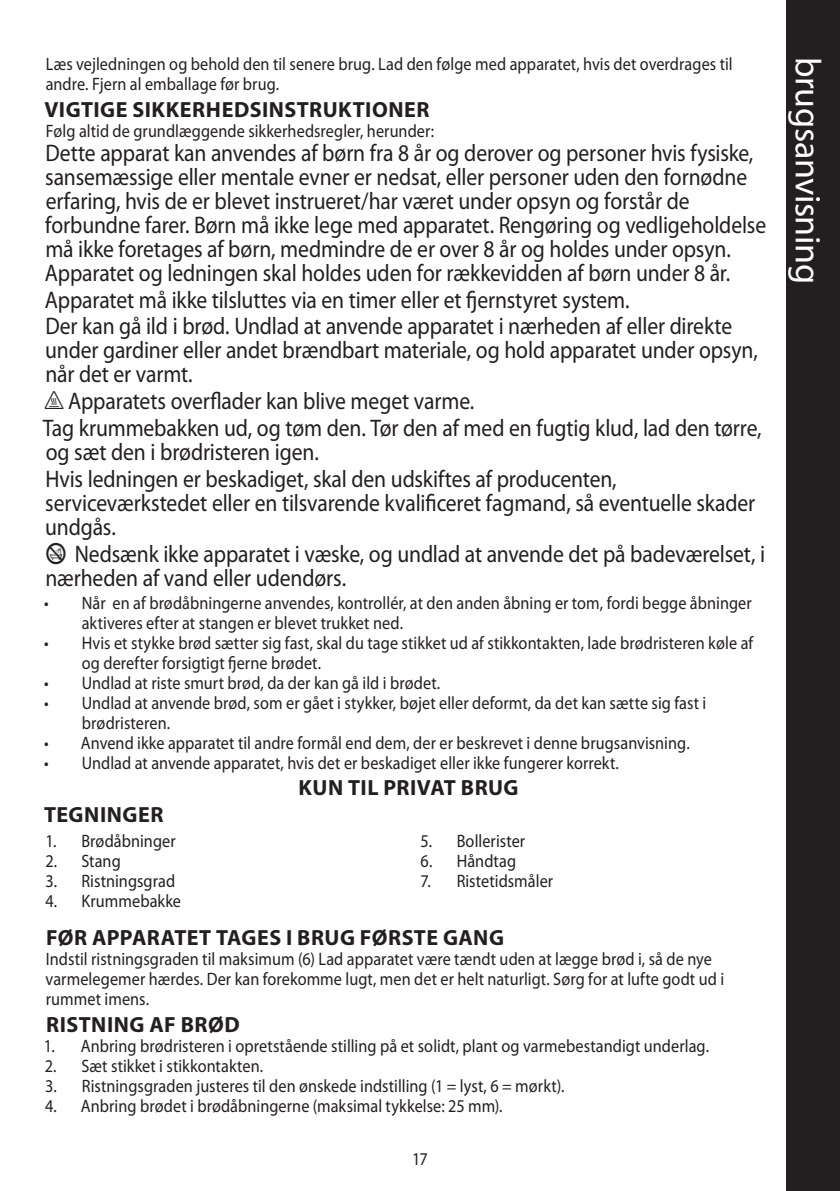
<style>
.page{position:relative;width:840px;height:1191px;background:#fff}
.page>*{position:absolute;margin:0;border:0;box-sizing:border-box;transform-origin:0 0}
.t1{font:36px "Myriad Pro";letter-spacing:-.01em;color:#fff}
.t2{font:24px/24px "Myriad Pro";letter-spacing:-.005em;color:#231f20;scale:.9 1}
.t3{font:700 22px "Myriad Pro";letter-spacing:.02em;color:#231f20}
.t4{font:18px/20px "Myriad Pro";letter-spacing:.005em;color:#231f20;scale:.9 1}
.s1{font-family:"Myriad IS Otext"}
</style>
<div class="page">
<div style="left:785px;top:0;width:54px;height:1191px;background:#231f20"></div>
<p class="t4" style="left:46px;top:54px;width:764px">Læs vejledningen og behold den til senere brug. Lad den følge med apparatet, hvis det overdrages til andre. Fjern al emballage før brug.</p>
<p class="t3" style="left:44px;top:97px;width:386px">VIGTIGE SIKKERHEDSINSTRUKTIONER</p>
<p class="t4" style="left:46px;top:121px;width:432px">Følg altid de grundlæggende sikkerhedsregler, herunder:</p>
<p class="t2" style="left:45px;top:141px;width:802px">Dette apparat kan anvendes af børn fra 8 år og derover og personer hvis fysiske, sansemæssige eller mentale evner er nedsat, eller personer uden den fornødne erfaring, hvis de er blevet instrueret/har været under opsyn og forstår de forbundne farer. Børn må ikke lege med apparatet. Rengøring og vedligeholdelse må ikke foretages af børn, medmindre de er over 8 år og holdes under opsyn.<br>Apparatet og ledningen skal holdes uden for rækkevidden af børn under 8 år.</p>
<h2 class="t2" style="left:45px;top:286px;width:764px;line-height:26.8px">Apparatet må ikke tilsluttes via en timer eller et fjernstyret system.<br>Der kan gå ild i brød. Undlad at anvende apparatet i nærheden af eller direkte</h2>
<h2 class="t2" style="left:45px;top:338px;width:793px">under gardiner eller andet brændbart materiale, og hold apparatet under opsyn, når det er varmt.</h2>
<h2 class="t2" style="left:43px;top:388px;width:799px;line-height:26.8px"><span class="s1">h</span> Apparatets overflader kan blive meget varme.<br>Tag krummebakken ud, og tøm den. Tør den af med en fugtig klud, lad den tørre,</h2>
<h2 class="t2" style="left:45px;top:439px;width:635px;line-height:26.8px">og sæt den i brødristeren igen.<br>Hvis ledningen er beskadiget, skal den udskiftes af producenten,</h2>
<h2 class="t2" style="left:45px;top:491px;width:789px">serviceværkstedet eller en tilsvarende kvalificeret fagmand, så eventuelle skader undgås.</h2>
<h2 class="t2" style="left:45px;top:542px;width:800px"><span class="s1">b</span> Nedsænk ikke apparatet i væske, og undlad at anvende det på badeværelset, i nærheden af vand eller udendørs.</h2>
<p class="t4" style="left:82px;top:593px;width:745px;text-indent:-38px">• Når en af brødåbningerne anvendes, kontrollér, at den anden åbning er tom, fordi begge åbninger aktiveres efter at stangen er blevet trukket ned.</p>
<p class="t4" style="left:82px;top:633px;width:747px;text-indent:-38px">• Hvis et stykke brød sætter sig fast, skal du tage stikket ud af stikkontakten, lade brødristeren køle af og derefter forsigtigt fjerne brødet.</p>
<p class="t4" style="left:44px;top:673px;width:441px">• Undlad at riste smurt brød, da der kan gå ild i brødet.</p>
<p class="t4" style="left:82px;top:693px;width:694px;text-indent:-38px">• Undlad at anvende brød, som er gået i stykker, bøjet eller deformt, da det kan sætte sig fast i brødristeren.</p>
<p class="t4" style="left:44px;top:733px;width:718px">• Anvend ikke apparatet til andre formål end dem, der er beskrevet i denne brugsanvisning.</p>
<p class="t4" style="left:44px;top:753px;width:640px">• Undlad at anvende apparatet, hvis det er beskadiget eller ikke fungerer korrekt.</p>
<p class="t3" style="left:298px;top:775px;width:221px">KUN TIL PRIVAT BRUG</p>
<p class="t3" style="left:44px;top:802px;width:121px">TEGNINGER</p>
<p class="t4" style="left:45px;top:831px;width:146px">1. Brødåbninger</p>
<p class="t4" style="left:45px;top:851px;width:85px">2. Stang</p>
<p class="t4" style="left:45px;top:871px;width:146px">3. Ristningsgrad</p>
<p class="t4" style="left:45px;top:891px;width:152px">4. Krummebakke</p>
<p class="t4" style="left:420px;top:831px;width:118px">5. Bollerister</p>
<p class="t4" style="left:420px;top:851px;width:107px">6. Håndtag</p>
<p class="t4" style="left:420px;top:871px;width:149px">7. Ristetidsmåler</p>
<p class="t3" style="left:46px;top:925px;width:459px">FØR APPARATET TAGES I BRUG FØRSTE GANG</p>
<p class="t4" style="left:45px;top:949px;width:755px">Indstil ristningsgraden til maksimum (6) Lad apparatet være tændt uden at lægge brød i, så de nye varmelegemer hærdes. Der kan forekomme lugt, men det er helt naturligt. Sørg for at lufte godt ud i rummet imens.</p>
<p class="t3" style="left:46px;top:1012px;width:195px">RISTNING AF BRØD</p>
<p class="t4" style="left:44px;top:1035px;width:740px">1. Anbring brødristeren i opretstående stilling på et solidt, plant og varmebestandigt underlag.</p>
<p class="t4" style="left:45px;top:1055px;width:244px">2. Sæt stikket i stikkontakten.</p>
<p class="t4" style="left:45px;top:1075px;width:578px">3. Ristningsgraden justeres til den ønskede indstilling (1 = lyst, 6 = mørkt).</p>
<p class="t4" style="left:45px;top:1095px;width:509px">4. Anbring brødet i brødåbningerne (maksimal tykkelse: 25 mm).</p>
<p class="t4" style="left:412px;top:1148px;width:19px">17</p>
<h1 class="t1" style="left:827px;top:57px;width:228px;rotate:90deg">brugsanvisning</h1>
</div>
